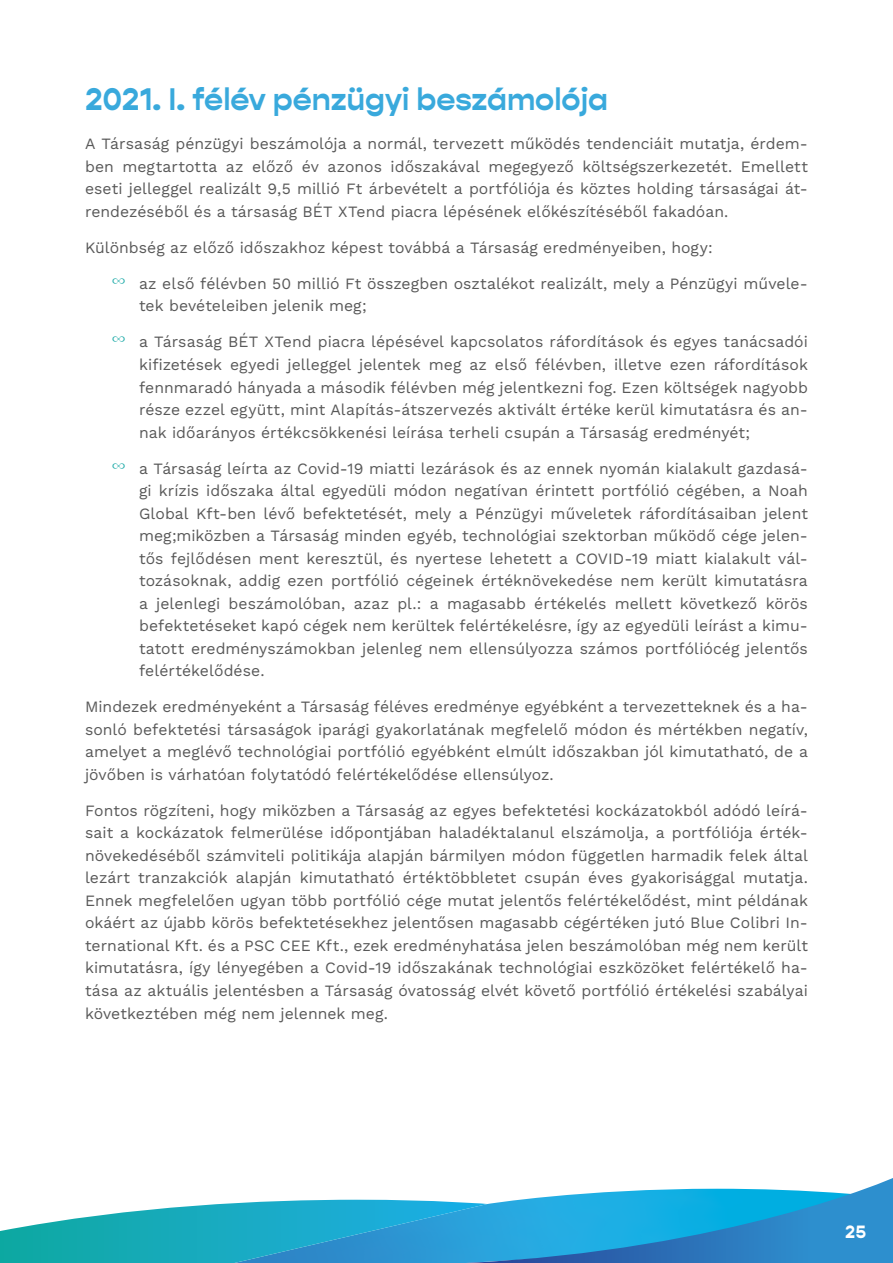
<style>
.page{position:relative;width:893px;height:1263px;background:#fff}
.page>*{position:absolute;margin:0;border:0;box-sizing:border-box;transform-origin:0 0}
.t1{font:700 31.5px "Gopher";color:#39a9dc}
.t2{font:700 18px "Gopher";color:#fff}
.t3{font:15.75px/22.5px "Work Sans";color:#595959;text-align:justify}
.s1{font-family:"My Font Oxo";font-size:19.5px;color:#1daaa8}
</style>
<div class="page">
<svg style="left:0;top:1178px;width:893px;height:85px"></svg>
<h1 class="t1" style="left:85px;top:80px;width:525px">2021. I. félév pénzügyi beszámolója</h1>
<p class="t3" style="left:85px;top:132px;width:724px">A Társaság pénzügyi beszámolója a normál, tervezett működés tendenciáit mutatja, érdem&shy;ben megtartotta az előző év azonos időszakával megegyező költségszerkezetét. Emellett eseti jelleggel realizált 9,5 millió Ft árbevételt a portfóliója és köztes holding társaságai át&shy;rendezéséből és a társaság BÉT XTend piacra lépésének előkészítéséből fakadóan.</p>
<p class="t3" style="left:85px;top:235px;width:629px">Különbség az előző időszakhoz képest továbbá a Társaság eredményeiben, hogy:</p>
<p class="t3" style="left:139px;top:272px;width:670px;text-indent:-27px"><span class="s1">o</span> az első félévben 50 millió Ft összegben osztalékot realizált, mely a Pénzügyi művele&shy;tek bevételeiben jelenik meg;</p>
<p class="t3" style="left:139px;top:330px;width:670px;text-indent:-27px"><span class="s1">o</span> a Társaság BÉT XTend piacra lépésével kapcsolatos ráfordítások és egyes tanácsadói kifizetések egyedi jelleggel jelentek meg az első félévben, illetve ezen ráfordítások fennmaradó hányada a második félévben még jelentkezni fog. Ezen költségek nagyobb része ezzel együtt, mint Alapítás-átszervezés aktivált értéke kerül kimutatásra és an&shy;nak időarányos értékcsökkenési leírása terheli csupán a Társaság eredményét;</p>
<p class="t3" style="left:139px;top:456px;width:670px;text-indent:-27px"><span class="s1">o</span> a Társaság leírta az Covid-19 miatti lezárások és az ennek nyomán kialakult gazdasá&shy;gi krízis időszaka által egyedüli módon negatívan érintett portfólió cégében, a Noah Global Kft-ben lévő befektetését, mely a Pénzügyi műveletek ráfordításaiban jelent meg;miközben a Társaság minden egyéb, technológiai szektorban működő cége jelen&shy;tős fejlődésen ment keresztül, és nyertese lehetett a COVID-19 miatt kialakult vál&shy;tozásoknak, addig ezen portfólió cégeinek értéknövekedése nem került kimutatásra a jelenlegi beszámolóban, azaz pl.: a magasabb értékelés mellett következő körös befektetéseket kapó cégek nem kerültek felértékelésre, így az egyedüli leírást a kimu&shy;tatott eredményszámokban jelenleg nem ellensúlyozza számos portfóliócég jelentős felértékelődése.</p>
<p class="t3" style="left:85px;top:695px;width:724px">Mindezek eredményeként a Társaság féléves eredménye egyébként a tervezetteknek és a ha&shy;sonló befektetési társaságok iparági gyakorlatának megfelelő módon és mértékben negatív, amelyet a meglévő technológiai portfólió egyébként elmúlt időszakban jól kimutatható, de a jövőben is várhatóan folytatódó felértékelődése ellensúlyoz.</p>
<p class="t3" style="left:85px;top:799px;width:724px">Fontos rögzíteni, hogy miközben a Társaság az egyes befektetési kockázatokból adódó leírá&shy;sait a kockázatok felmerülése időpontjában haladéktalanul elszámolja, a portfóliója érték&shy;növekedéséből számviteli politikája alapján bármilyen módon független harmadik felek által lezárt tranzakciók alapján kimutatható értéktöbbletet csupán éves gyakorisággal mutatja.<br>Ennek megfelelően ugyan több portfólió cége mutat jelentős felértékelődést, mint példának okáért az újabb körös befektetésekhez jelentősen magasabb cégértéken jutó Blue Colibri In&shy;ternational Kft. és a PSC CEE Kft., ezek eredményhatása jelen beszámolóban még nem került kimutatásra, így lényegében a Covid-19 időszakának technológiai eszközöket felértékelő ha&shy;tása az aktuális jelentésben a Társaság óvatosság elvét követő portfólió értékelési szabályai következtében még nem jelennek meg.</p>
<p class="t2" style="left:845px;top:1221px;width:22px">25</p>
</div>
